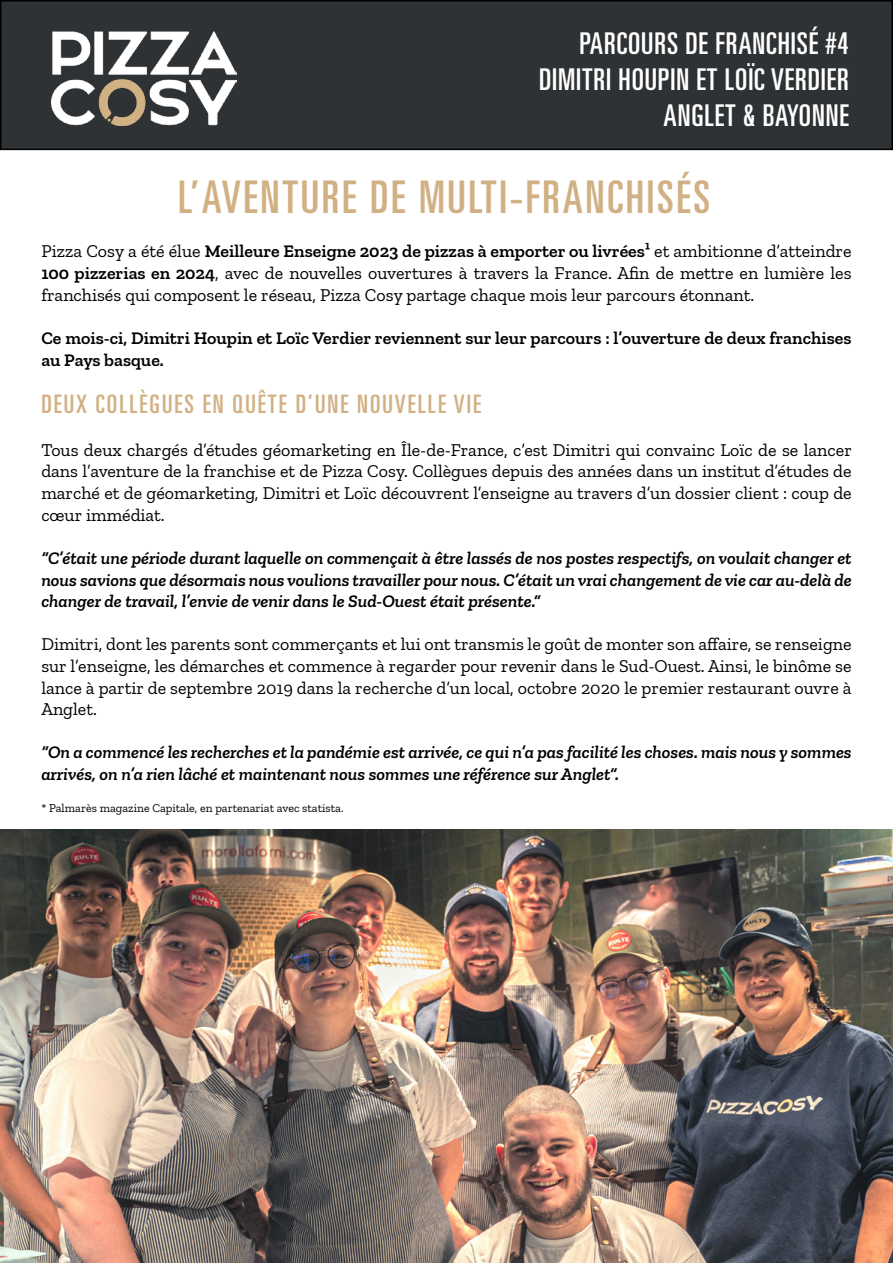
<style>
.page{position:relative;width:893px;height:1263px;background:#fff}
.page>*{position:absolute;margin:0;border:0;box-sizing:border-box;transform-origin:0 0}
.t1{font:ultra-condensed 45px "Univers LT Std";letter-spacing:.06em;color:#d1b184}
.t2{font:ultra-condensed 30px/36px "Univers LT Std";letter-spacing:.03em;color:#fff;text-align:right}
.t3{font:ultra-condensed 25.5px "Univers LT Std";letter-spacing:.08em;color:#d1b184}
.t4{font:18px/21.6px "Zilla Slab";color:#000;text-align:justify}
.t5{font:italic 600 18px/21.6px "Zilla Slab";color:#000;text-align:justify}
.t6{font:600 18px/21.6px "Zilla Slab";color:#000}
.t7{font:12px "Zilla Slab";color:#000}
.s1{font-weight:600}
</style>
<div class="page">
<div style="left:1px;top:1px;width:891px;height:148px;background:#2f3234"></div>
<div style="left:0;top:0;width:893px;height:150px;border:2px solid #000"></div>
<img style="left:51px;top:32px;width:186px;height:94px">
<img style="left:0;top:830px;width:893px;height:433px">
<h2 class="t2" style="left:539px;top:25px;width:311px">PARCOURS DE FRANCHISÉ #4<br>DIMITRI HOUPIN ET LOÏC VERDIER<br>ANGLET &amp; BAYONNE</h2>
<h1 class="t1" style="left:178px;top:172px;width:533px">L’AVENTURE DE MULTI-FRANCHISÉS</h1>
<p class="t4" style="left:41px;top:241px;width:812px">Pizza Cosy a été élue <span class="s1">Meilleure Enseigne 2023 de pizzas à emporter ou livrées¹</span> et ambitionne d’atteindre <span class="s1">100 pizzerias en 2024</span>, avec de nouvelles ouvertures à travers la France. Afin de mettre en lumière les franchisés qui composent le réseau, Pizza Cosy partage chaque mois leur parcours étonnant.</p>
<p class="t6" style="left:41px;top:327px;width:812px">Ce mois-ci, Dimitri Houpin et Loïc Verdier reviennent sur leur parcours : l’ouverture de deux franchises au Pays basque.</p>
<h3 class="t3" style="left:41px;top:389px;width:441px">DEUX COLLÈGUES EN QUÊTE D’UNE NOUVELLE VIE</h3>
<p class="t4" style="left:41px;top:439px;width:812px">Tous deux chargés d’études géomarketing en Île-de-France, c’est Dimitri qui convainc Loïc de se lancer dans l’aventure de la franchise et de Pizza Cosy. Collègues depuis des années dans un institut d’études de marché et de géomarketing, Dimitri et Loïc découvrent l’enseigne au travers d’un dossier client : coup de cœur immédiat.</p>
<p class="t5" style="left:41px;top:547px;width:812px">“C’était une période durant laquelle on commençait à être lassés de nos postes respectifs, on voulait changer et nous savions que désormais nous voulions travailler pour nous. C’était un vrai changement de vie car au-delà de changer de travail, l’envie de venir dans le Sud-Ouest était présente.”</p>
<p class="t4" style="left:41px;top:634px;width:812px">Dimitri, dont les parents sont commerçants et lui ont transmis le goût de monter son affaire, se renseigne sur l’enseigne, les démarches et commence à regarder pour revenir dans le Sud-Ouest. Ainsi, le binôme se lance à partir de septembre 2019 dans la recherche d’un local, octobre 2020 le premier restaurant ouvre à Anglet.</p>
<p class="t5" style="left:41px;top:741px;width:812px">“On a commencé les recherches et la pandémie est arrivée, ce qui n’a pas facilité les choses. mais nous y sommes arrivés, on n’a rien lâché et maintenant nous sommes une référence sur Anglet”.</p>
<p class="t7" style="left:41px;top:802px;width:304px">* Palmarès magazine Capitale, en partenariat avec statista.</p>
</div>
